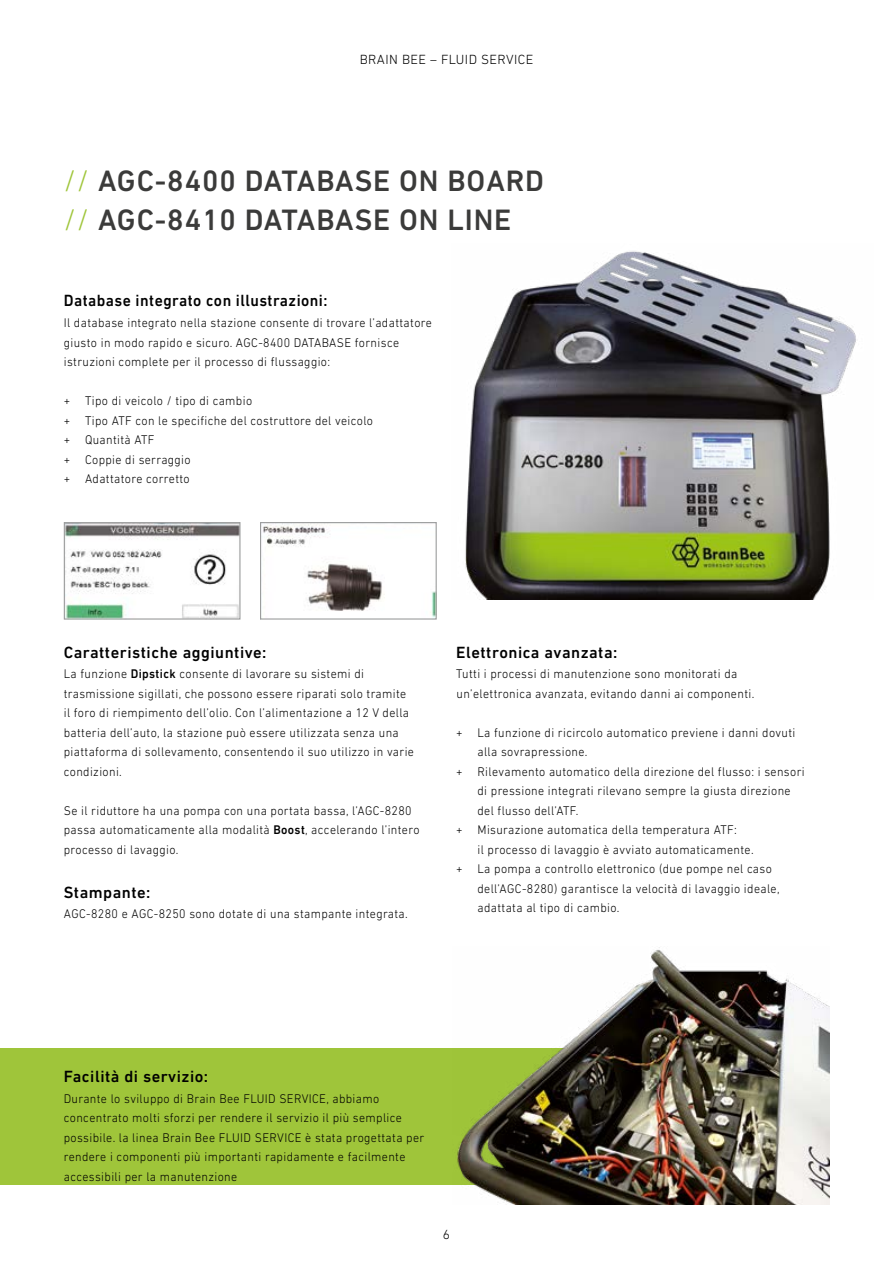
<style>
.page{position:relative;width:893px;height:1263px;background:#fff}
.page>*{position:absolute;margin:0;border:0;box-sizing:border-box;transform-origin:0 0}
.t1{font:500 30px/39px "DIN Next LT Pro";letter-spacing:.03em;color:#3b3b3a}
.t2{font:500 16.5px "DIN Next LT Pro";letter-spacing:.03em;color:#000}
.t3{font:500 16.5px "DIN Next LT Pro";letter-spacing:.03em;color:#000;scale:.95 1}
.t4{font:300 13.5px "DIN Next LT Pro";letter-spacing:.03em;color:#000}
.t5{font:300 12.75px/19.5px "DIN Next LT Pro";letter-spacing:.03em;color:#000;scale:.95 1}
.s1{font-weight:300;color:#9fc53a}
.s2{font-weight:500}
</style>
<div class="page">
<div style="left:0;top:1049px;width:646px;height:136px;background:#9fc53a"></div>
<img style="left:452px;top:947px;width:377px;height:258px">
<img style="left:66px;top:524px;width:172px;height:94px">
<div style="left:64px;top:522px;width:176px;height:98px;border:1px solid #9c9d9d"></div>
<img style="left:263px;top:524px;width:172px;height:94px">
<div style="left:260px;top:522px;width:177px;height:98px;border:1px solid #9c9d9d"></div>
<img style="left:465px;top:251px;width:391px;height:348px">
<p class="t4" style="left:360px;top:51px;width:175px">BRAIN BEE – FLUID SERVICE</p>
<h1 class="t1" style="left:64px;top:161px;width:482px"><span class="s1">//</span> AGC-8400 DATABASE ON BOARD <span class="s1">//</span> AGC-8410 DATABASE ON LINE</h1>
<p class="t3" style="left:64px;top:291px;width:279px">Database integrato con illustrazioni:</p>
<p class="t5" style="left:64px;top:313px;width:389px">Il database integrato nella stazione consente di trovare l’adattatore giusto in modo rapido e sicuro. AGC-8400 DATABASE fornisce istruzioni complete per il processo di flussaggio:</p>
<p class="t5" style="left:64px;top:391px;width:327px">+ Tipo di veicolo / tipo di cambio<br>+ Tipo ATF con le specifiche del costruttore del veicolo + Quantità ATF<br>+ Coppie di serraggio<br>+ Adattatore corretto</p>
<p class="t2" style="left:64px;top:642px;width:204px">Caratteristiche aggiuntive:</p>
<p class="t5" style="left:64px;top:664px;width:370px">La funzione <span class="s2">Dipstick</span> consente di lavorare su sistemi di trasmissione sigillati, che possono essere riparati solo tramite il foro di riempimento dell’olio. Con l’alimentazione a 12 V della batteria dell’auto, la stazione può essere utilizzata senza una piattaforma di sollevamento, consentendo il suo utilizzo in varie condizioni.</p>
<p class="t5" style="left:64px;top:800px;width:376px">Se il riduttore ha una pompa con una portata bassa, l’AGC-8280 passa automaticamente alla modalità <span class="s2">Boost</span>, accelerando l’intero processo di lavaggio.</p>
<p class="t2" style="left:64px;top:883px;width:88px">Stampante:</p>
<p class="t5" style="left:64px;top:904px;width:364px">AGC-8280 e AGC-8250 sono dotate di una stampante integrata.</p>
<p class="t2" style="left:456px;top:642px;width:163px">Elettronica avanzata:</p>
<p class="t5" style="left:456px;top:664px;width:315px">Tutti i processi di manutenzione sono monitorati da un’elettronica avanzata, evitando danni ai componenti.</p>
<p class="t5" style="left:456px;top:722px;width:358px">+ La funzione di ricircolo automatico previene i danni dovuti</p>
<p class="t5" style="left:477px;top:742px;width:117px">alla sovrapressione.</p>
<p class="t5" style="left:456px;top:761px;width:368px">+ Rilevamento automatico della direzione del flusso: i sensori</p>
<p class="t5" style="left:477px;top:781px;width:331px">di pressione integrati rilevano sempre la giusta direzione</p>
<p class="t5" style="left:477px;top:800px;width:108px">del flusso dell’ATF.</p>
<p class="t5" style="left:456px;top:820px;width:297px">+ Misurazione automatica della temperatura ATF:</p>
<p class="t5" style="left:477px;top:839px;width:292px">il processo di lavaggio è avviato automaticamente.</p>
<p class="t5" style="left:456px;top:859px;width:334px">+ La pompa a controllo elettronico (due pompe nel caso</p>
<p class="t5" style="left:477px;top:878px;width:319px">dell’AGC-8280) garantisce la velocità di lavaggio ideale,</p>
<p class="t5" style="left:477px;top:898px;width:151px">adattata al tipo di cambio.</p>
<p class="t2" style="left:64px;top:1067px;width:146px">Facilità di servizio:</p>
<p class="t5" style="left:64px;top:1088px;width:381px">Durante lo sviluppo di Brain Bee FLUID SERVICE, abbiamo concentrato molti sforzi per rendere il servizio il più semplice possibile. la linea Brain Bee FLUID SERVICE è stata progettata per rendere i componenti più importanti rapidamente e facilmente accessibili per la manutenzione</p>
<p class="t4" style="left:443px;top:1226px;width:9px">6</p>
</div>
